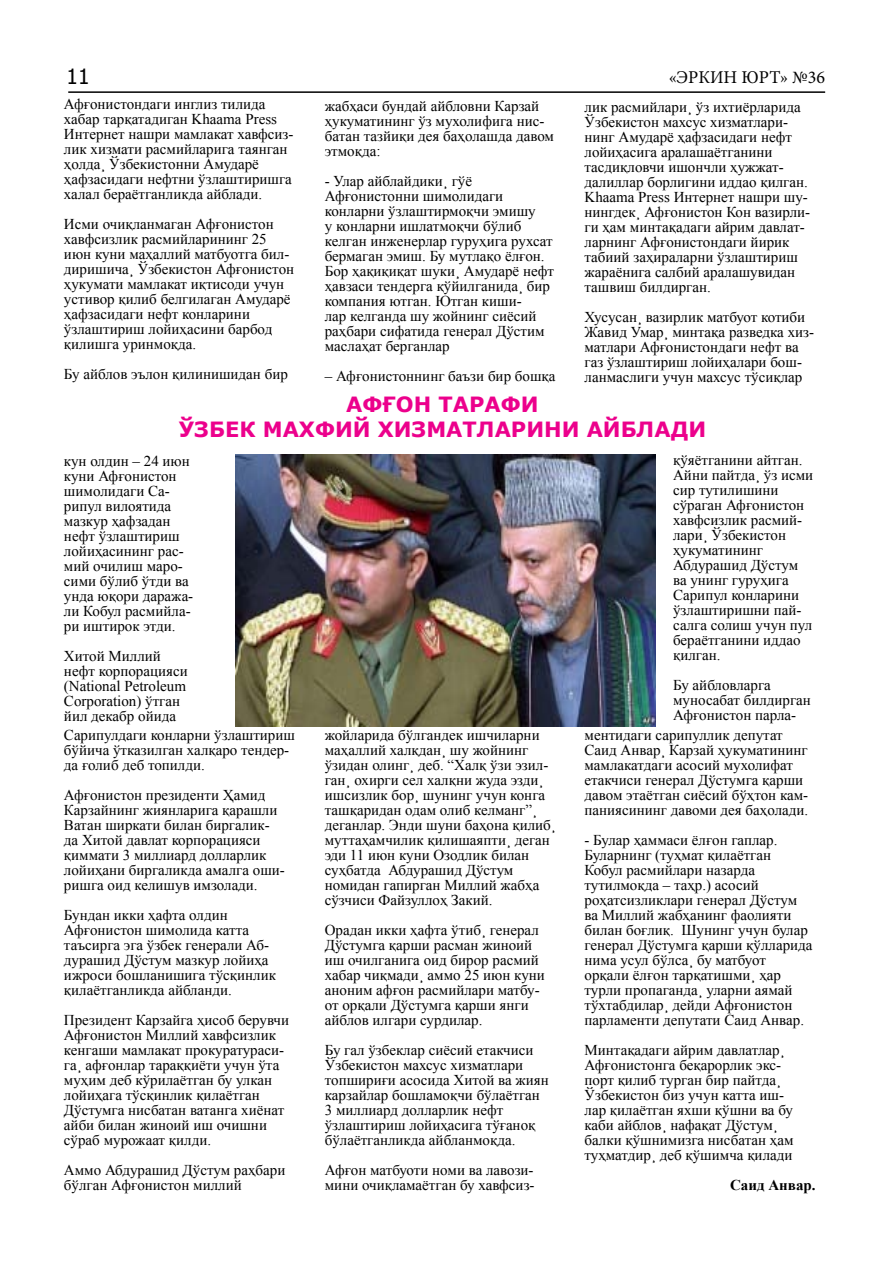
<style>
.page{position:relative;width:893px;height:1263px;background:#fff}
.page>*{position:absolute;margin:0;border:0;box-sizing:border-box;transform-origin:0 0}
.t1{font:700 21px "Verdana";color:#ec008c}
.t2{font:21px "Tahoma";color:#000}
.t3{font:18px "Minion Pro";color:#000}
.t4{font:15px/15px "Times New Roman";color:#000}
.t5{font:700 15px "Times New Roman";color:#000}
</style>
<div class="page">
<hr style="left:68px;top:91px;width:757px;height:2px;background:#000">
<img style="left:235px;top:455px;width:421px;height:271px">
<h1 class="t2" style="left:67px;top:62px;width:24px">11</h1>
<p class="t3" style="left:669px;top:65px;width:158px">«ЭРКИН ЮРТ» №36</p>
<p class="t4" style="left:64px;top:96px;width:231px">Афғонистондаги инглиз тилида хабар тарқатадиган Khaama Press<br>Интернет нашри мамлакат хавфсиз&shy;лик хизмати расмийларига таянган ҳолда¸ Ўзбекистонни Амударë ҳафзасидаги нефтни ўзлаштиришга халал бераëтганликда айблади.</p>
<p class="t4" style="left:64px;top:216px;width:232px">Исми очиқланмаган Афғонистон хавфсизлик расмийларининг 25 июн куни маҳаллий матбуотга бил&shy;диришича¸ Ўзбекистон Афғонистон ҳукумати мамлакат иқтисоди учун устивор қилиб белгилаган Амударë ҳафзасидаги нефт конларини ўзлаштириш лойиҳасини барбод қилишга уринмоқда.</p>
<p class="t4" style="left:64px;top:366px;width:225px">Бу айблов эълон қилинишидан бир</p>
<p class="t4" style="left:325px;top:99px;width:231px">жабҳаси бундай айбловни Карзай ҳукуматининг ўз мухолифига нис&shy;батан тазйиқи дея баҳолашда давом этмоқда:</p>
<p class="t4" style="left:325px;top:174px;width:231px">- Улар айблайдики¸ гўë<br>Афғонистонни шимолидаги конларни ўзлаштирмоқчи эмишу<br>у конларни ишлатмоқчи бўлиб келган инженерлар гуруҳига рухсат бермаган эмиш. Бу мутлақо ëлғон.<br>Бор ҳақиқиқат шуки¸ Амударë нефт ҳавзаси тендерга қўйилганида¸ бир компания ютган. Ютган киши-<br>лар келганда шу жойнинг сиëсий раҳбари сифатида генерал Дўстим маслаҳат берганлар</p>
<p class="t4" style="left:325px;top:369px;width:232px">– Афғонистоннинг баъзи бир бошқа</p>
<h1 class="t1" style="left:346px;top:390px;width:67px">Афғон</h1>
<h1 class="t1" style="left:439px;top:390px;width:18px">тарафи</h1>
<p class="t4" style="left:585px;top:100px;width:227px">лик расмийлари¸ ўз ихтиëрларида<br>Ўзбекистон махсус хизматлари&shy;нинг Амударë ҳафзасидаги нефт лойиҳасига аралашаëтганини тасдиқловчи ишончли ҳужжат&shy;далиллар борлигини иддао қилган.<br>Khaama Press Интернет нашри шу&shy;нингдек¸ Афғонистон Кон вазирли&shy;ги ҳам минтақадаги айрим давлат&shy;ларнинг Афғонистондаги йирик табиий заҳираларни ўзлаштириш жараëнига салбий аралашувидан ташвиш билдирган.</p>
<p class="t4" style="left:585px;top:310px;width:231px">Хусусан¸ вазирлик матбуот котиби Жавид Умар¸ минтақа разведка хиз&shy;матлари Афғонистондаги нефт ва газ ўзлаштириш лойиҳалари бош&shy;ланмаслиги учун махсус тўсиқлар</p>
<h1 class="t1" style="left:179px;top:415px;width:17px">ўзбек</h1>
<h1 class="t1" style="left:263px;top:415px;width:19px">махфий</h1>
<h1 class="t1" style="left:378px;top:415px;width:18px">хизматларини</h1>
<h1 class="t1" style="left:587px;top:415px;width:18px">айблади</h1>
<p class="t4" style="left:64px;top:454px;width:131px">кун олдин – 24 июн куни Афғонистон шимолидаги Са&shy;рипул вилоятида мазкур ҳафзадан нефт ўзлаштириш лойиҳасининг рас&shy;мий очилиш маро&shy;сими бўлиб ўтди ва унда юқори даража&shy;ли Кобул расмийла&shy;ри иштирок этди.</p>
<p class="t4" style="left:64px;top:649px;width:125px">Хитой Миллий нефт корпорацияси (National Petroleum<br>Corporation) ўтган йил декабр ойида</p>
<p class="t4" style="left:64px;top:727px;width:233px">Сарипулдаги конларни ўзлаштириш бўйича ўтказилган халқаро тендер&shy;да ғолиб деб топилди.</p>
<p class="t4" style="left:64px;top:787px;width:222px">Афғонистон президенти Ҳамид<br>Карзайнинг жиянларига қарашли<br>Ватан ширкати билан биргалик&shy;да Хитой давлат корпорацияси қиммати 3 миллиард долларлик лойиҳани биргаликда амалга оши&shy;ришга оид келишув имзолади.</p>
<p class="t4" style="left:64px;top:907px;width:214px">Бундан икки ҳафта олдин<br>Афғонистон шимолида катта таъсирга эга ўзбек генерали Аб&shy;дурашид Дўстум мазкур лойиҳа ижроси бошланишига тўсқинлик қилаëтганликда айбланди.</p>
<p class="t4" style="left:64px;top:1012px;width:227px">Президент Карзайга ҳисоб берувчи<br>Афғонистон Миллий хавфсизлик кенгаши мамлакат прокуратураси&shy;га¸ афғонлар тараққиëти учун ўта муҳим деб кўрилаëтган бу улкан лойиҳага тўсқинлик қилаëтган<br>Дўстумга нисбатан ватанга хиëнат айби билан жиноий иш очишни сўраб мурожаат қилди.</p>
<p class="t4" style="left:64px;top:1162px;width:223px">Аммо Абдурашид Дўстум раҳбари бўлган Афғонистон миллий</p>
<p class="t4" style="left:325px;top:727px;width:233px">жойларида бўлгандек ишчиларни маҳаллий халқдан¸ шу жойнинг ўзидан олинг¸ деб. “Халқ ўзи эзил&shy;ган¸ охирги сел халқни жуда эзди¸ ишсизлик бор¸ шунинг учун конга ташқаридан одам олиб келманг”¸ деганлар. Энди шуни баҳона қилиб¸ муттаҳамчилик қилишаяпти¸ деган эди 11 июн куни Озодлик билан суҳбатда Абдурашид Дўстум номидан гапирган Миллий жабҳа сўзчиси Файзуллоҳ Закий.</p>
<p class="t4" style="left:325px;top:922px;width:222px">Орадан икки ҳафта ўтиб¸ генерал<br>Дўстумга қарши расман жиноий иш очилганига оид бирор расмий хабар чиқмади¸ аммо 25 июн куни аноним афғон расмийлари матбу&shy;от орқали Дўстумга қарши янги айблов илгари сурдилар.</p>
<p class="t4" style="left:325px;top:1042px;width:225px">Бу гал ўзбеклар сиëсий етакчиси<br>Ўзбекистон махсус хизматлари топшириғи асосида Хитой ва жиян карзайлар бошламоқчи бўлаëтган<br>3 миллиард долларлик нефт ўзлаштириш лойиҳасига тўғаноқ бўлаëтганликда айбланмоқда.</p>
<p class="t4" style="left:325px;top:1162px;width:211px">Афғон матбуоти номи ва лавози&shy;мини очиқламаëтган бу хавфсиз-</p>
<p class="t4" style="left:673px;top:453px;width:142px">қўяëтганини айтган.<br>Айни пайтда¸ ўз исми сир тутилишини сўраган Афғонистон хавфсизлик расмий&shy;лари¸ Ўзбекистон ҳукуматининг<br>Абдурашид Дўстум ва унинг гуруҳига<br>Сарипул конларини ўзлаштиришни пай&shy;салга солиш учун пул бераëтганини иддао қилган.</p>
<p class="t4" style="left:673px;top:678px;width:139px">Бу айбловларга муносабат билдирган<br>Афғонистон парла-</p>
<p class="t4" style="left:585px;top:727px;width:225px">ментидаги сарипуллик депутат<br>Саид Анвар¸ Карзай ҳукуматининг мамлакатдаги асосий мухолифат етакчиси генерал Дўстумга қарши давом этаëтган сиëсий бўҳтон кам&shy;паниясининг давоми дея баҳолади.</p>
<p class="t4" style="left:585px;top:832px;width:229px">- Булар ҳаммаси ëлғон гаплар.<br>Буларнинг (туҳмат қилаëтган<br>Кобул расмийлари назарда тутилмоқда – таҳр.) асосий роҳатсизликлари генерал Дўстум ва Миллий жабҳанинг фаолияти билан боғлиқ. Шунинг учун булар генерал Дўстумга қарши қўлларида нима усул бўлса¸ бу матбуот орқали ëлғон тарқатишми¸ ҳар турли пропаганда¸ уларни аямай тўхтабдилар¸ дейди Афғонистон парламенти депутати Саид Анвар.</p>
<p class="t4" style="left:585px;top:1042px;width:210px">Минтақадаги айрим давлатлар¸<br>Афғонистонга беқарорлик экс&shy;порт қилиб турган бир пайтда¸<br>Ўзбекистон биз учун катта иш&shy;лар қилаëтган яхши қўшни ва бу каби айблов¸ нафақат Дўстум¸ балки қўшнимизга нисбатан ҳам туҳматдир¸ деб қўшимча қилади</p>
<p class="t5" style="left:730px;top:1174px;width:87px">Саид Анвар.</p>
</div>
